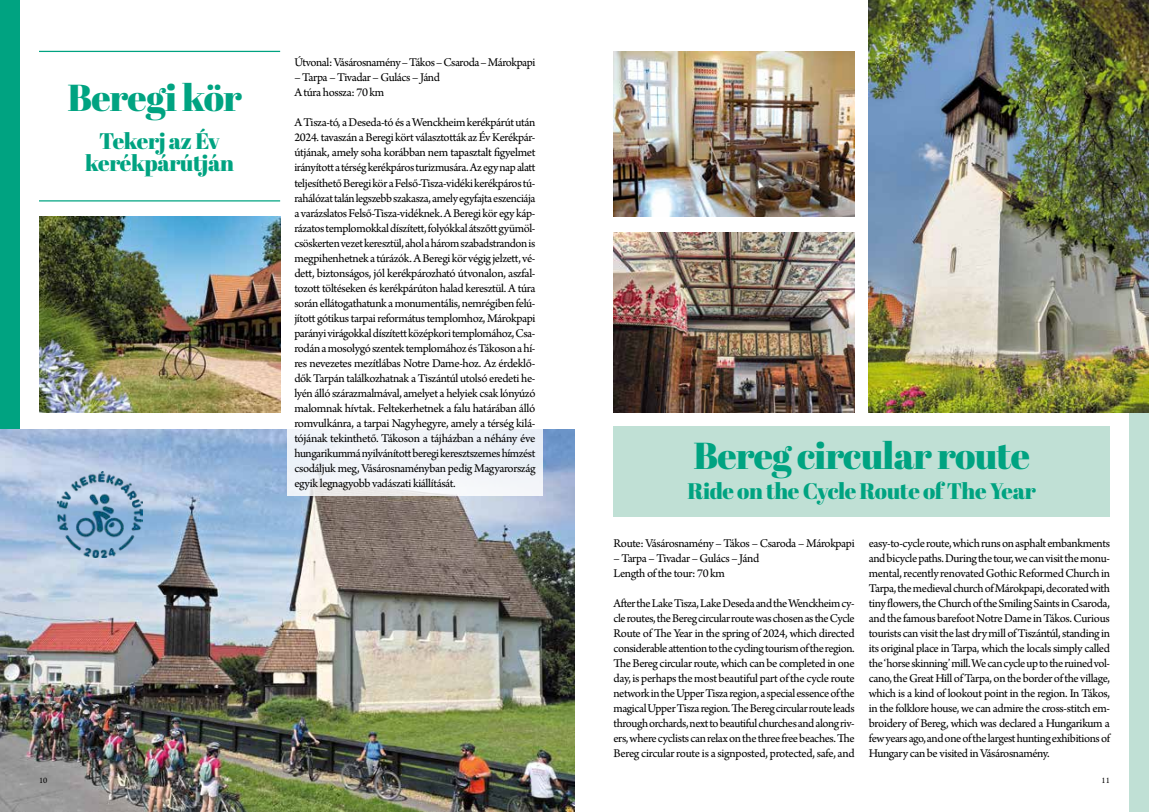
<style>
.page{position:relative;width:1149px;height:812px;background:#fff}
.page>*{position:absolute;margin:0;border:0;box-sizing:border-box;transform-origin:0 0}
.t1{font:37.5px "Abril Fatface";letter-spacing:-.02em;color:#00a381}
.t2{font:22.5px/22.5px "Abril Fatface";letter-spacing:-.02em;color:#00a381;text-align:center}
.t3{font:12.5px/15px "Arno Pro";letter-spacing:-.035em;color:#000;text-align:justify}
.t4{font:8.75px "Arno Pro";color:#000}
</style>
<div class="page">
<div style="left:613px;top:426px;width:496px;height:90px;background:#c0e0d5"></div>
<div style="left:0;top:0;width:19px;height:811px;background:#00a381"></div>
<img style="left:0;top:429px;width:574px;height:382px">
<div style="left:287px;top:311px;width:255px;height:185px;background:linear-gradient(to bottom,#fff,#f0f3f7)"></div>
<div style="left:1129px;top:0;width:19px;height:811px;background:#c0e0d5"></div>
<hr style="left:39px;top:51px;width:241px;height:1px;background:#00a381">
<hr style="left:39px;top:200px;width:241px;height:1px;background:#00a381">
<img style="left:58px;top:471px;width:84px;height:86px">
<img style="left:868px;top:0;width:280px;height:412px">
<img style="left:613px;top:51px;width:241px;height:165px">
<img style="left:613px;top:232px;width:241px;height:180px">
<img style="left:39px;top:216px;width:241px;height:196px">
<h1 class="t1" style="left:67px;top:71px;width:176px">Beregi kör</h1>
<h2 class="t2" style="left:85px;top:129px;width:150px">Tekerj az Év kerékpárútján</h2>
<p class="t3" style="left:294px;top:56px;width:242px">Útvonal: Vásárosnamény – Tákos – Csaroda – Márokpapi</p>
<p class="t3" style="left:294px;top:71px;width:147px">– Tarpa – Tivadar – Gulács – Jánd<br>A túra hossza: 70 km</p>
<p class="t3" style="left:294px;top:116px;width:243px">A Tisza-tó, a Deseda-tó és a Wenckheim kerékpárút után 2024. tavaszán a Beregi kört választották az Év Kerékpár&shy;útjának, amely soha korábban nem tapasztalt figyelmet irányított a térség kerékpáros turizmusára. Az egy nap alatt teljesíthető Beregi kör a Felső-Tisza-vidéki kerékpáros tú&shy;rahálózat talán legszebb szakasza, amely egyfajta eszenciája a varázslatos Felső-Tisza-vidéknek. A Beregi kör egy káp&shy;rázatos templomokkal díszített, folyókkal átszőtt gyümöl&shy;csöskerten vezet keresztül, ahol a három szabadstrandon is megpihenhetnek a túrázók. A Beregi kör végig jelzett, vé&shy;dett, biztonságos, jól kerékpározható útvonalon, aszfal&shy;tozott töltéseken és kerékpárúton halad keresztül. A túra során ellátogathatunk a monumentális, nemrégiben felú&shy;jított gótikus tarpai református templomhoz, Márokpapi parányi virágokkal díszített középkori templomához, Csa&shy;rodán a mosolygó szentek templomához és Tákoson a hí&shy;res nevezetes mezítlábas Notre Dame-hoz. Az érdeklő&shy;dők Tarpán találkozhatnak a Tiszántúl utolsó eredeti he&shy;lyén álló szárazmalmával, amelyet a helyiek csak lónyúzó malomnak hívtak. Feltekerhetnek a falu határában álló romvulkánra, a tarpai Nagyhegyre, amely a térség kilá&shy;tójának tekinthető. Tákoson a tájházban a néhány éve hungarikummá nyilvánított beregi keresztszemes hímzést csodáljuk meg, Vásárosnaményban pedig Magyarország egyik legnagyobb vadászati kiállítását.</p>
<h1 class="t1" style="left:693px;top:429px;width:338px">Bereg circular route</h1>
<h2 class="t2" style="left:687px;top:479px;width:349px">Ride on the Cycle Route of The Year</h2>
<p class="t3" style="left:613px;top:536px;width:242px">Route: Vásárosnamény – Tákos – Csaroda – Márokpapi</p>
<p class="t3" style="left:613px;top:551px;width:147px">– Tarpa – Tivadar – Gulács – Jánd<br>Length of the tour: 70 km</p>
<p class="t3" style="left:613px;top:596px;width:243px">After the Lake Tisza, Lake Deseda and the Wenckheim cy&shy;cle routes, the Bereg circular route was chosen as the Cycle Route of The Year in the spring of 2024, which directed considerable attention to the cycling tourism of the region.<br>The Bereg circular route, which can be completed in one day, is perhaps the most beautiful part of the cycle route network in the Upper Tisza region, a special essence of the magical Upper Tisza region. The Bereg circular route leads through orchards, next to beautiful churches and along riv&shy;ers, where cyclists can relax on the three free beaches. The Bereg circular route is a signposted, protected, safe, and</p>
<p class="t3" style="left:868px;top:536px;width:243px">easy-to-cycle route, which runs on asphalt embankments and bicycle paths. During the tour, we can visit the monu&shy;mental, recently renovated Gothic Reformed Church in Tarpa, the medieval church of Márokpapi, decorated with tiny flowers, the Church of the Smiling Saints in Csaroda, and the famous barefoot Notre Dame in Tákos. Curious tourists can visit the last dry mill of Tiszántúl, standing in its original place in Tarpa, which the locals simply called the ‘horse skinning’ mill. We can cycle up to the ruined vol&shy;cano, the Great Hill of Tarpa, on the border of the village, which is a kind of lookout point in the region. In Tákos, in the folklore house, we can admire the cross-stitch em&shy;broidery of Bereg, which was declared a Hungarikum a few years ago, and one of the largest hunting exhibitions of Hungary can be visited in Vásárosnamény.</p>
<p class="t4" style="left:39px;top:775px;width:10px">10</p>
<p class="t4" style="left:1101px;top:775px;width:10px">11</p>
</div>
